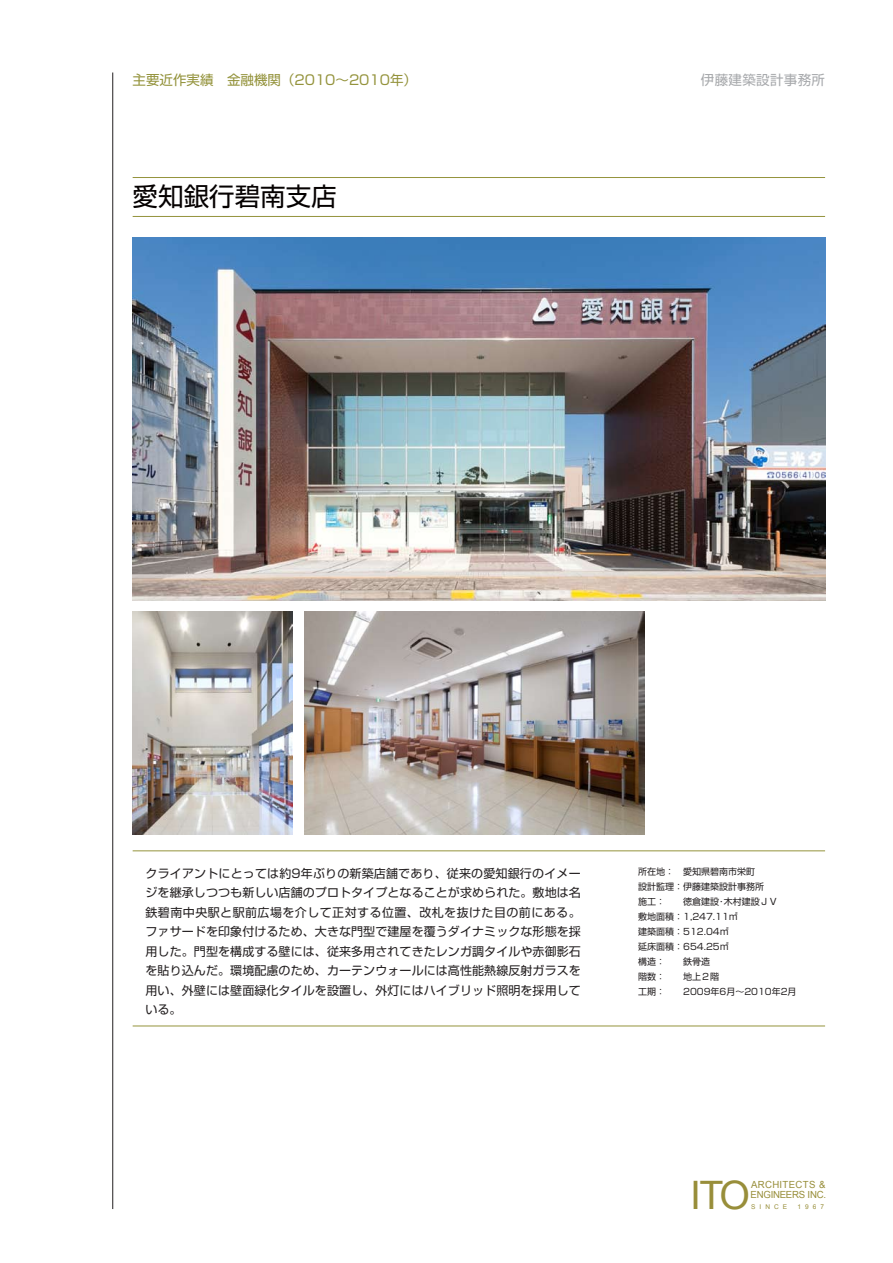
<style>
.page{position:relative;width:893px;height:1263px;background:#fff}
.page>*{position:absolute;margin:0;border:0;box-sizing:border-box;transform-origin:0 0}
.t1{font:39.15px "Arial";color:#988e3a}
.t2{font:25.5px "Shin Go Pro";color:#050100}
.t3{font:13.5px "Shin Go Pro";color:#94933c}
.t4{font:13.5px "Shin Go Pro";letter-spacing:.025em;color:#a7a9ac}
.t5{font:12px/19.5px "Shin Go Pro";letter-spacing:.01em;color:#231f20;text-align:justify}
.t6{font:9.75px/9.8px "Arial";letter-spacing:-.01em;color:#988e3a}
.t7{font:9px/15px "Shin Go Pro";color:#231f20}
.t8{font:6.6px "Arial";letter-spacing:.62em;color:#988e3a}
</style>
<div class="page">
<img style="left:133px;top:237px;width:692px;height:363px">
<hr style="left:112px;top:73px;width:1px;height:1136px;background:#231f20">
<hr style="left:133px;top:216px;width:692px;height:1px;background:#94933c">
<hr style="left:133px;top:850px;width:692px;height:1px;background:#94933c">
<hr style="left:133px;top:1026px;width:692px;height:1px;background:#94933c">
<hr style="left:133px;top:177px;width:692px;height:1px;background:#94933c">
<img style="left:133px;top:612px;width:160px;height:222px">
<img style="left:304px;top:612px;width:340px;height:222px">
<p class="t3" style="left:133px;top:69px;width:286px">主要近作実績 金融機関（2010～2010年）</p>
<p class="t4" style="left:701px;top:69px;width:126px">伊藤建築設計事務所</p>
<h2 class="t2" style="left:133px;top:175px;width:205px">愛知銀行碧南支店</h2>
<p class="t5" style="left:146px;top:862px;width:437px">クライアントにとっては約9年ぶりの新築店舗であり、従来の愛知銀行のイメージを継承しつつも新しい店舗のプロトタイプとなることが求められた。敷地は名鉄碧南中央駅と駅前広場を介して正対する位置、改札を抜けた目の前にある。ファサードを印象付けるため、大きな門型で建屋を覆うダイナミックな形態を採用した。門型を構成する壁には、従来多用されてきたレンガ調タイルや赤御影石を貼り込んだ。環境配慮のため、カーテンウォールには高性能熱線反射ガラスを用い、外壁には壁面緑化タイルを設置し、外灯にはハイブリッド照明を採用している。</p>
<p class="t7" style="left:638px;top:863px;width:118px">所在地： 愛知県碧南市栄町</p>
<p class="t7" style="left:638px;top:878px;width:127px">設計監理：伊藤建築設計事務所施工：<br>敷地面積：1,247.11㎡<br>建築面積：512.04㎡<br>延床面積：654.25㎡<br>構造：<br>階数：<br>工期：</p>
<p class="t7" style="left:683px;top:893px;width:96px">徳倉建設･木村建設ＪＶ</p>
<p class="t7" style="left:683px;top:953px;width:115px">鉄骨造<br>地上２階<br>2009年6月～2010年2月</p>
<h1 class="t1" style="left:690px;top:1170px;width:61px">ITO</h1>
<p class="t6" style="left:751px;top:1180px;width:77px">ARCHITECTS &amp;<br>ENGINEERS INC.</p>
<p class="t8" style="left:751px;top:1202px;width:38px">SINCE</p>
<p class="t8" style="left:797px;top:1202px;width:28px">1967</p>
</div>
